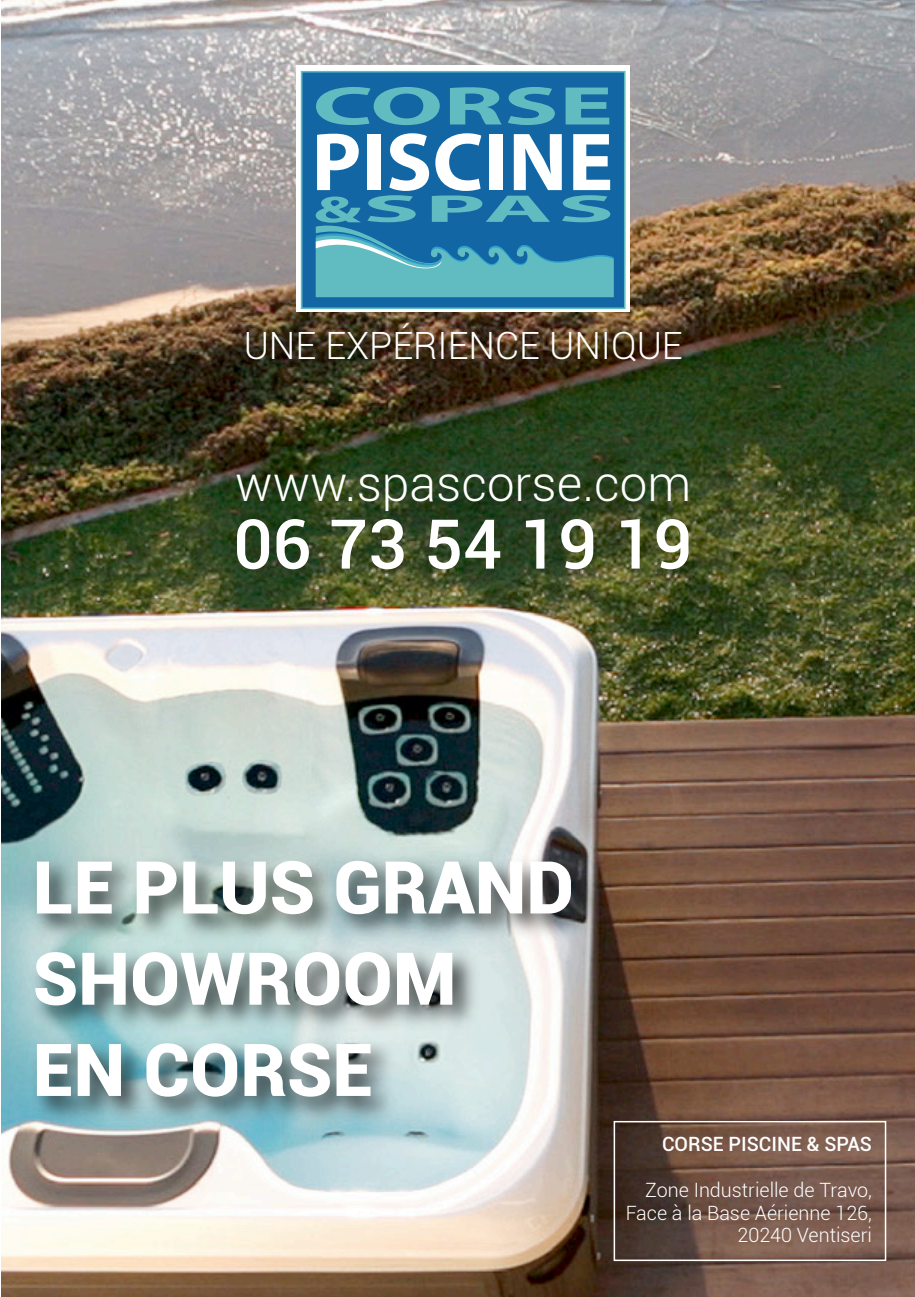
<style>
.page{position:relative;width:915px;height:1297px;background:#fff}
.page>*{position:absolute;margin:0;border:0;box-sizing:border-box;transform-origin:0 0}
.t1{font:900 73.05px/91.2px "Roboto";color:#fff}
.t2{font:500 68.7px "Roboto";color:#fff}
.t3{font:300 49.5px "Roboto";color:#fff}
.t4{font:300 37.65px "Roboto";color:#fff}
.t5{font:300 19.65px/22.8px "Roboto";color:#fff;text-align:right}
.t6{font:500 19.65px "Roboto";color:#fff}
</style>
<div class="page">
<img style="left:1px;top:0;width:913px;height:1297px">
<div style="left:296px;top:66px;width:333px;height:246px;background:#fff"></div>
<svg style="left:301px;top:71px;width:324px;height:238px;background:#186ea6"></svg>
<svg style="left:316px;top:87px;width:123px;height:38px;background:#3890b2"></svg>
<svg style="left:450px;top:87px;width:51px;height:37px;background:#47a0b8"></svg>
<svg style="left:507px;top:87px;width:47px;height:38px;background:#3e96b4"></svg>
<svg style="left:565px;top:88px;width:44px;height:36px;background:#47a0b8"></svg>
<svg style="left:315px;top:133px;width:298px;height:164px"></svg>
<img style="left:21px;top:839px;width:586px;height:310px">
<div style="left:613px;top:1121px;width:273px;height:140px;border:2px solid #fff"></div>
<h3 class="t4" style="left:243px;top:320px;width:440px">UNE EXPÉRIENCE UNIQUE</h3>
<h3 class="t3" style="left:235px;top:449px;width:457px">www.spascorse.com</h3>
<h2 class="t2" style="left:233px;top:496px;width:460px">06 73 54 19 19</h2>
<h1 class="t1" style="left:33px;top:839px;width:542px">LE PLUS GRAND<br>SHOWROOM<br>EN CORSE</h1>
<p class="t6" style="left:662px;top:1130px;width:211px">CORSE PISCINE &amp; SPAS</p>
<p class="t5" style="left:625px;top:1178px;width:247px">Zone Industrielle de Travo,<br>Face à la Base Aérienne 126,<br>20240 Ventiseri</p>
</div>
